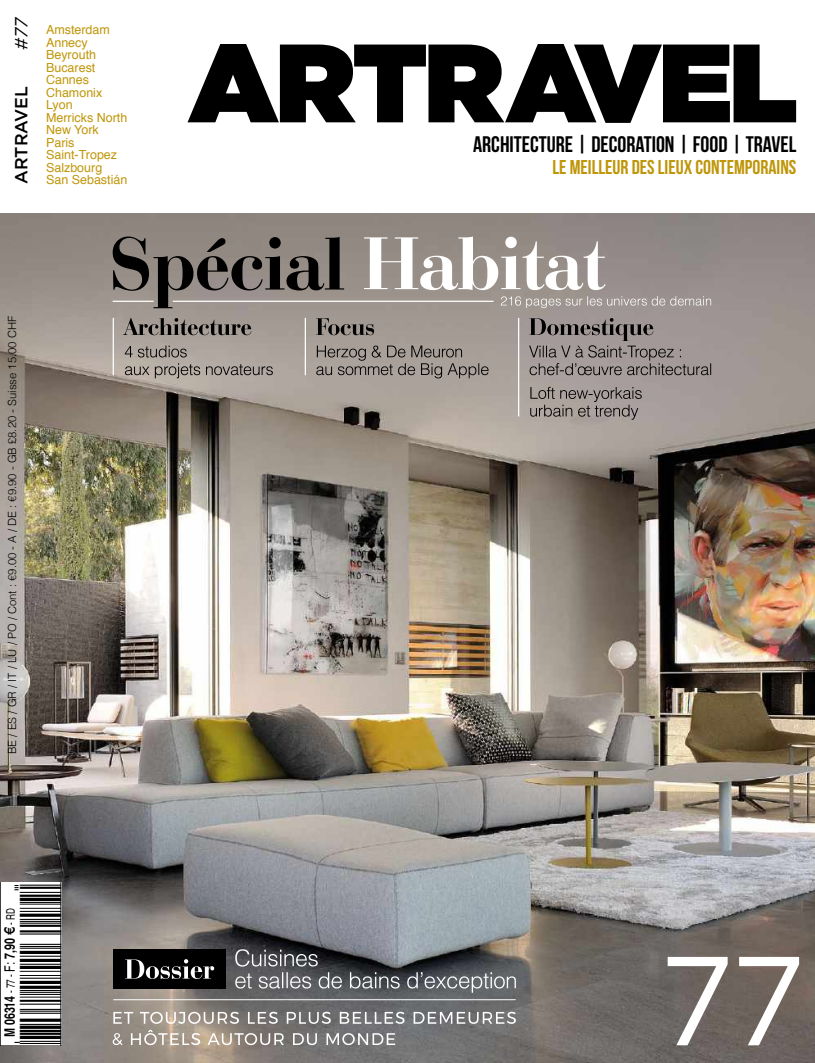
<style>
.page{position:relative;width:815px;height:1063px;background:#fff}
.page>*{position:absolute;margin:0;border:0;box-sizing:border-box;transform-origin:0 0}
.t1{font:43.75px "Ean P35 N0";color:#000}
.t2{font:22.5px "Bebas Neue";color:#000}
.t3{font:20px "Bebas Neue";color:#c09609}
.t4{font:500 17.5px "Gotham";color:#000}
.t5{font:italic 17.5px "Gotham";color:#000}
.t6{font:700 14.38px "Helvetica";color:#000;scale:.75 1}
.t7{font:12.5px/12.5px "Helvetica";color:#c09609}
.t8{font:300 11.25px "Helvetica";color:#000}
.s1{font-weight:400;font-size:11.88px}
.s2{font-weight:400}
.s3{font-family:"Euro"}
</style>
<div class="page">
<img style="left:0;top:213px;width:815px;height:850px">
<svg style="left:188px;top:44px;width:608px;height:79px"></svg>
<svg style="left:0;top:882px;width:61px;height:163px"></svg>
<svg style="left:668px;top:957px;width:131px;height:88px"></svg>
<svg style="left:530px;top:387px;width:112px;height:33px;background:#908885"></svg>
<svg style="left:529px;top:318px;width:182px;height:57px;background:#8b8382"></svg>
<svg style="left:125px;top:346px;width:148px;height:32px;background:#9e968f"></svg>
<svg style="left:123px;top:318px;width:128px;height:17px;background:#746e69"></svg>
<svg style="left:316px;top:346px;width:173px;height:32px;background:#8f8781"></svg>
<svg style="left:316px;top:318px;width:58px;height:17px"></svg>
<hr style="left:113px;top:318px;width:1px;height:57px;background:#fff">
<hr style="left:305px;top:318px;width:1px;height:57px;background:#fff">
<hr style="left:518px;top:318px;width:1px;height:98px;background:#fff">
<svg style="left:113px;top:237px;width:231px;height:71px;background:#6f6964"></svg>
<svg style="left:501px;top:296px;width:210px;height:12px;background:#aca4a1"></svg>
<svg style="left:364px;top:237px;width:242px;height:53px"></svg>
<hr style="left:173px;top:301px;width:321px;height:1px;background:#fff">
<hr style="left:113px;top:301px;width:41px;height:1px;background:#fff">
<svg style="left:113px;top:1030px;width:282px;height:15px;background:#a49d98"></svg>
<svg style="left:113px;top:1012px;width:403px;height:12px;background:#a09e9c"></svg>
<hr style="left:114px;top:999px;width:401px;height:1px;background:#fff">
<div style="left:113px;top:949px;width:113px;height:40px;background:#000"></div>
<svg style="left:125px;top:959px;width:89px;height:20px"></svg>
<svg style="left:235px;top:949px;width:281px;height:44px;background:#5e6064"></svg>
<h3 class="t5" style="left:12px;top:50px;width:35px;rotate:-90deg">#77</h3>
<h3 class="t4" style="left:12px;top:184px;width:100px;rotate:-90deg">ARTRAVEL</h3>
<p class="t7" style="left:46px;top:24px;width:83px">Amsterdam<br>Annecy<br>Beyrouth<br>Bucarest<br>Cannes<br>Chamonix<br>Lyon<br>Merricks North<br>New York<br>Paris<br>Saint-Tropez<br>Salzbourg<br>San Sebastián</p>
<p class="t8" style="left:5px;top:754px;width:440px;rotate:-90deg">BE / ES / GR / IT / LU / PO / Cont : €9.00 - A / DE : €9.90 - GB £8.20 - Suisse 15.00 CHF</p>
<h1 class="t1" style="left:15px;top:1055px;width:179px;rotate:-90deg">3’:HIKQNB=YU\^UU:?a@k@r@h@a";</h1>
<p class="t6" style="left:-2px;top:1037px;width:174px;rotate:-90deg">M 06314 <span class="s1">- 77 -</span> <span class="s2">F:</span> 7,90 <span class="s3">E</span> <span class="s1">- RD</span></p>
<h2 class="t2" style="left:473px;top:132px;width:325px">ARCHITECTURE | DECORATION | FOOD | TRAVEL</h2>
<h3 class="t3" style="left:552px;top:156px;width:245px">LE MEILLEUR DES LIEUX CONTEMPORAINS</h3>
</div>
